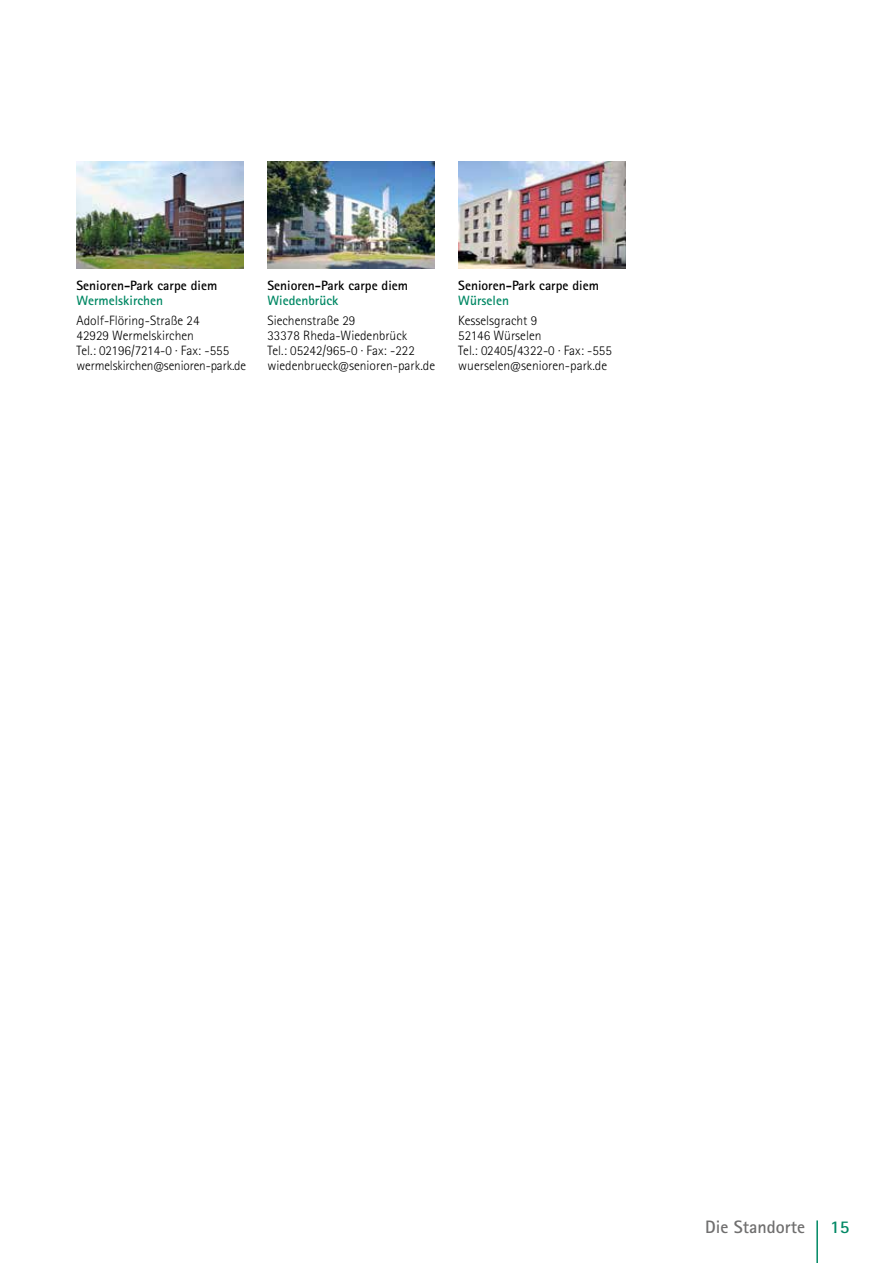
<style>
.page{position:relative;width:893px;height:1263px;background:#fff}
.page>*{position:absolute;margin:0;border:0;box-sizing:border-box;transform-origin:0 0}
.t1{font:700 18px "Rotis Sans Serif Std";color:#706f6f}
.t2{font:700 18px "Rotis Sans Serif Std";color:#008864}
.t3{font:300 13.5px/15px "Rotis Sans Serif Std";color:#000}
.t4{font:700 13.5px "Rotis Sans Serif Std";color:#000}
.t5{font:700 13.5px "Rotis Sans Serif Std";color:#008864}
</style>
<div class="page">
<hr style="left:816px;top:1220px;width:2px;height:43px;background:#008864">
<img style="left:458px;top:162px;width:168px;height:106px">
<img style="left:77px;top:162px;width:167px;height:106px">
<img style="left:267px;top:162px;width:168px;height:106px">
<p class="t4" style="left:77px;top:277px;width:142px">Senioren-Park carpe diem</p>
<p class="t5" style="left:77px;top:292px;width:88px">Wermelskirchen</p>
<p class="t3" style="left:77px;top:313px;width:171px">Adolf-Flöring-Straße 24<br>42929 Wermelskirchen<br>Tel.: 02196/7214-0 · Fax: -555 wermelskirchen@senioren-park.de</p>
<p class="t4" style="left:267px;top:277px;width:142px">Senioren-Park carpe diem</p>
<p class="t5" style="left:267px;top:292px;width:72px">Wiedenbrück</p>
<p class="t3" style="left:267px;top:313px;width:169px">Siechenstraße 29<br>33378 Rheda-Wiedenbrück<br>Tel.: 05242/965-0 · Fax: -222 wiedenbrueck@senioren-park.de</p>
<p class="t4" style="left:458px;top:277px;width:142px">Senioren-Park carpe diem</p>
<p class="t5" style="left:458px;top:292px;width:52px">Würselen</p>
<p class="t3" style="left:458px;top:313px;width:155px">Kesselsgracht 9<br>52146 Würselen<br>Tel.: 02405/4322-0 · Fax: -555 wuerselen@senioren-park.de</p>
<h1 class="t1" style="left:705px;top:1215px;width:101px">Die Standorte</h1>
<h1 class="t2" style="left:830px;top:1215px;width:21px">15</h1>
</div>
